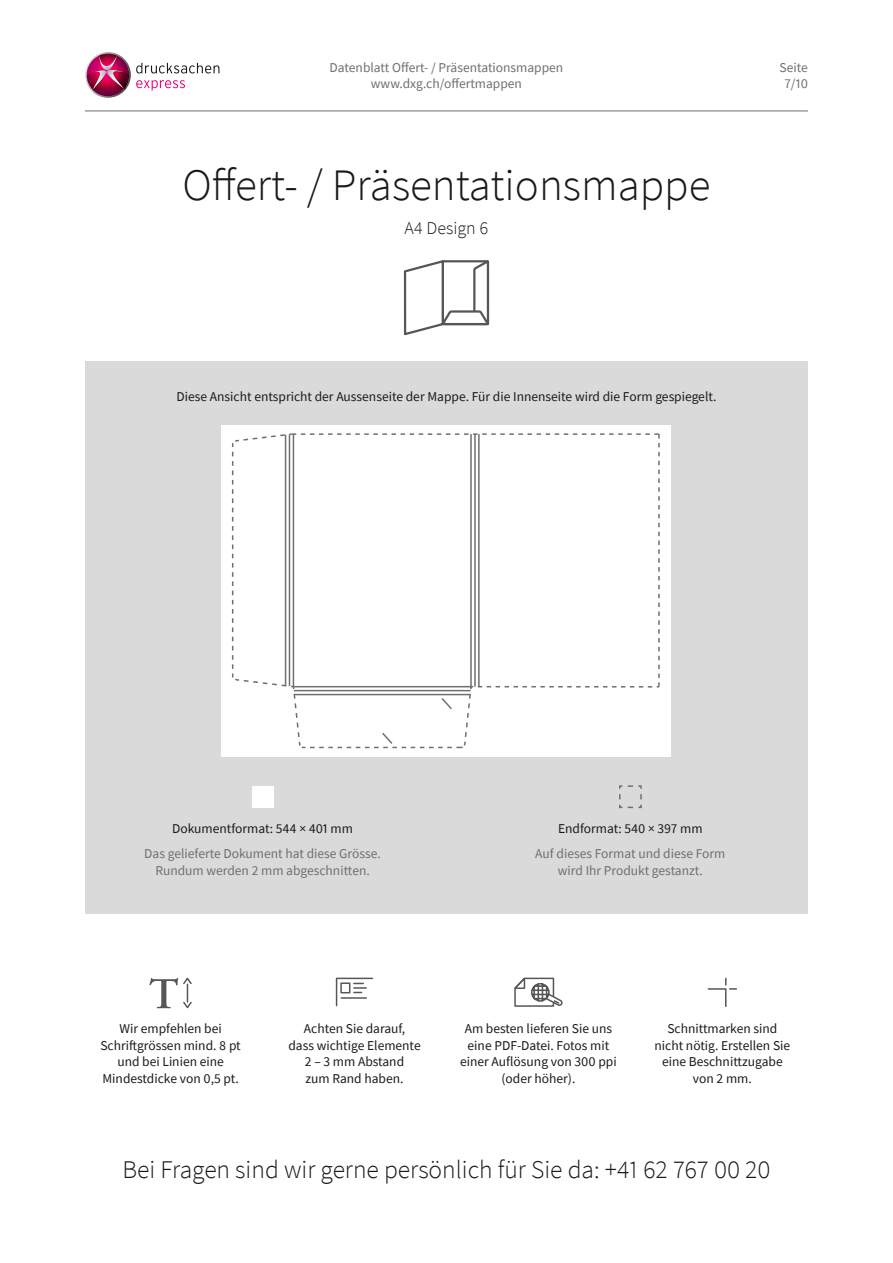
<style>
.page{position:relative;width:893px;height:1263px;background:#fff}
.page>*{position:absolute;margin:0;border:0;box-sizing:border-box;transform-origin:0 0}
.t1{font:300 45px "Source Sans Pro";color:#1a1a18}
.t2{font:300 25.5px "Source Sans Pro";color:#1a1a18}
.t3{font:300 18px "Source Sans Pro";color:#1a1a18}
.t4{font:13.5px/16.5px "Source Sans Pro";color:#1a1a18;text-align:center}
.t5{font:13.5px/16.5px "Source Sans Pro";color:#6f6f6e;text-align:center}
</style>
<div class="page">
<svg style="left:85px;top:52px;width:46px;height:46px"></svg>
<svg style="left:87px;top:54px;width:42px;height:42px;background:#ae426f"></svg>
<svg style="left:136px;top:63px;width:83px;height:10px"></svg>
<svg style="left:136px;top:80px;width:49px;height:11px"></svg>
<hr style="left:85px;top:111px;width:723px;height:1px;background:#6f6f6e">
<svg style="left:149px;top:977px;width:43px;height:32px"></svg>
<svg style="left:335px;top:977px;width:39px;height:30px"></svg>
<hr style="left:341px;top:997px;width:25px;height:2px;background:#565656">
<svg style="left:514px;top:977px;width:49px;height:30px"></svg>
<svg style="left:707px;top:978px;width:29px;height:29px"></svg>
<div style="left:85px;top:361px;width:723px;height:553px;background:#dadada"></div>
<div style="left:222px;top:425px;width:449px;height:331px;background:#fff"></div>
<div style="left:252px;top:786px;width:21px;height:21px;background:#fff"></div>
<svg style="left:619px;top:785px;width:23px;height:24px"></svg>
<svg style="left:403px;top:260px;width:87px;height:76px"></svg>
<svg style="left:231px;top:439px;width:429px;height:318px"></svg>
<svg style="left:240px;top:433px;width:420px;height:315px"></svg>
<p class="t5" style="left:330px;top:59px;width:235px">Datenblatt Offert- / Präsentationsmappen www.dxg.ch/offertmappen</p>
<h1 class="t1" style="left:182px;top:157px;width:529px">Offert- / Präsentationsmappe</h1>
<h3 class="t3" style="left:404px;top:217px;width:85px">A4 Design 6</h3>
<p class="t4" style="left:177px;top:388px;width:541px">Diese Ansicht entspricht der Aussenseite der Mappe. Für die Innenseite wird die Form gespiegelt.</p>
<p class="t5" style="left:780px;top:59px;width:30px">Seite<br>7/10</p>
<p class="t4" style="left:172px;top:820px;width:182px">Dokumentformat: 544 × 401 mm</p>
<p class="t5" style="left:144px;top:845px;width:238px">Das gelieferte Dokument hat diese Grösse.<br>Rundum werden 2 mm abgeschnitten.</p>
<p class="t4" style="left:558px;top:820px;width:146px">Endformat: 540 × 397 mm</p>
<p class="t5" style="left:535px;top:845px;width:192px">Auf dieses Format und diese Form wird Ihr Produkt gestanzt.</p>
<p class="t4" style="left:100px;top:1020px;width:142px">Wir empfehlen bei<br>Schriftgrössen mind. 8 pt und bei Linien eine<br>Mindestdicke von 0,5 pt.</p>
<p class="t4" style="left:288px;top:1020px;width:134px">Achten Sie darauf,<br>dass wichtige Elemente<br>2 – 3 mm Abstand<br>zum Rand haben.</p>
<p class="t4" style="left:460px;top:1020px;width:158px">Am besten lieferen Sie uns eine PDF-Datei. Fotos mit einer Auflösung von 300 ppi (oder höher).</p>
<p class="t4" style="left:654px;top:1020px;width:137px">Schnittmarken sind nicht nötig. Erstellen Sie eine Beschnittzugabe von 2 mm.</p>
<h2 class="t2" style="left:122px;top:1154px;width:649px">Bei Fragen sind wir gerne persönlich für Sie da: +41 62 767 00 20</h2>
</div>
